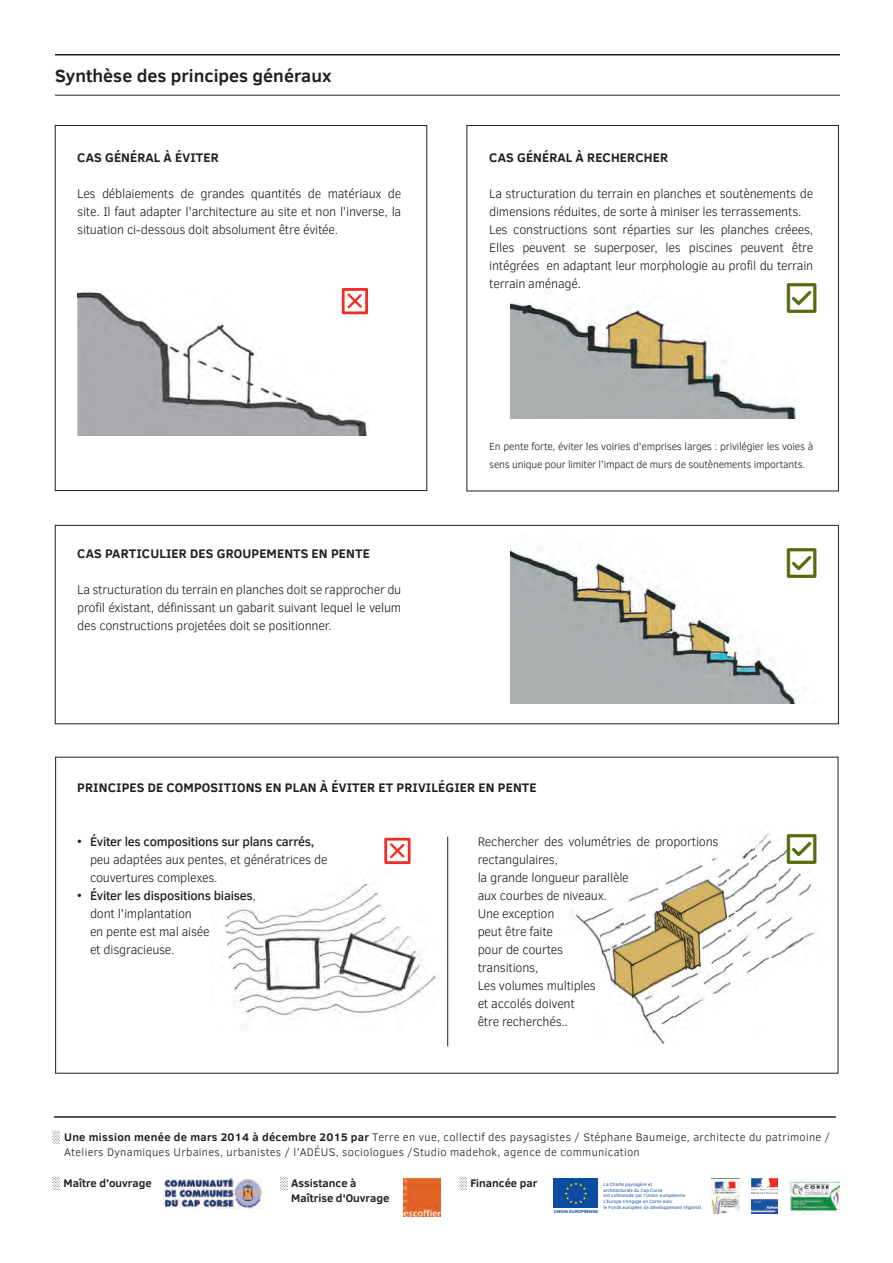
<style>
.page{position:relative;width:893px;height:1263px;background:#fff}
.page>*{position:absolute;margin:0;border:0;box-sizing:border-box;transform-origin:0 0}
.t1{font:700 18px "Clear Sans";color:#231f20}
.t2{font:300 12.75px/18px "Clear Sans";letter-spacing:-.02em;color:#231f20}
.t3{font:700 12.75px "Clear Sans";letter-spacing:.01em;color:#231f20}
.t4{font:500 12.75px "Clear Sans";letter-spacing:-.02em;color:#231f20}
.t5{font:300 11.25px/15px "Clear Sans";letter-spacing:.025em;color:#231f20}
.t6{font:700 11.25px/15px "Clear Sans";color:#231f20}
.t7{font:300 10.5px/18px "Clear Sans";letter-spacing:-.02em;color:#231f20}
.t8{font:4.65px/5.7px "Clear Sans";color:#0d4da1}
.t9{font:700 4.35px "Proxima Nova";color:#0d4da1}
.s1{font-weight:500}
.s2{font-weight:700}
</style>
<div class="page">
<hr style="left:55px;top:54px;width:785px;height:2px;background:#231f20">
<hr style="left:55px;top:95px;width:785px;height:1px;background:#231f20">
<div style="left:55px;top:125px;width:372px;height:366px;border:1px solid #231f20"></div>
<div style="left:467px;top:125px;width:372px;height:366px;border:1px solid #231f20"></div>
<div style="left:55px;top:525px;width:784px;height:199px;border:1px solid #231f20"></div>
<img style="left:77px;top:288px;width:291px;height:147px">
<img style="left:510px;top:302px;width:285px;height:116px">
<img style="left:224px;top:851px;width:225px;height:179px">
<hr style="left:447px;top:837px;width:1px;height:209px;background:#231f20">
<svg style="left:342px;top:288px;width:26px;height:26px"></svg>
<svg style="left:384px;top:838px;width:27px;height:26px"></svg>
<img style="left:510px;top:546px;width:296px;height:158px">
<img style="left:571px;top:833px;width:244px;height:211px">
<svg style="left:614px;top:881px;width:113px;height:116px"></svg>
<hr style="left:54px;top:1116px;width:781px;height:2px;background:#231f20">
<img style="left:164px;top:1179px;width:99px;height:29px">
<img style="left:403px;top:1179px;width:37px;height:37px">
<img style="left:712px;top:1179px;width:27px;height:35px">
<img style="left:751px;top:1178px;width:26px;height:35px">
<img style="left:790px;top:1180px;width:49px;height:34px">
<svg style="left:553px;top:1178px;width:45px;height:30px"></svg>
<div style="left:554px;top:1179px;width:44px;height:29px;background:#0d4da1"></div>
<svg style="left:565px;top:1182px;width:22px;height:22px"></svg>
<svg style="left:787px;top:302px;width:8px;height:11px"></svg>
<svg style="left:787px;top:548px;width:19px;height:29px"></svg>
<svg style="left:787px;top:834px;width:28px;height:30px"></svg>
<h1 class="t1" style="left:55px;top:62px;width:278px">Synthèse des principes généraux</h1>
<p class="t3" style="left:77px;top:148px;width:143px">CAS GÉNÉRAL À ÉVITER</p>
<p class="t2" style="left:77px;top:185px;width:326px;text-align:justify">Les déblaiements de grandes quantités de matériaux de site. Il faut adapter l'architecture au site et non l'inverse, la situation ci-dessous doit absolument être évitée.</p>
<p class="t3" style="left:77px;top:544px;width:294px">CAS PARTICULIER DES GROUPEMENTS EN PENTE</p>
<p class="t2" style="left:77px;top:581px;width:326px;text-align:justify">La structuration du terrain en planches doit se rapprocher du profil éxistant, définissant un gabarit suivant lequel le velum des constructions projetées doit se positionner.</p>
<p class="t3" style="left:489px;top:148px;width:180px">CAS GÉNÉRAL À RECHERCHER</p>
<p class="t2" style="left:489px;top:185px;width:326px">La structuration du terrain en planches et soutènements de dimensions réduites, de sorte à miniser les terrassements.<br>Les constructions sont réparties sur les planches créees, Elles peuvent se superposer, les piscines peuvent être intégrées en adaptant leur morphologie au profil du terrain terrain aménagé.</p>
<p class="t7" style="left:489px;top:437px;width:326px">En pente forte, éviter les voiries d'emprises larges : privilégier les voies à sens unique pour limiter l'impact de murs de soutènements importants.</p>
<p class="t3" style="left:77px;top:778px;width:461px">PRINCIPES DE COMPOSITIONS EN PLAN À ÉVITER ET PRIVILÉGIER EN PENTE</p>
<p class="t4" style="left:77px;top:833px;width:239px">• Éviter les compositions sur plans carrés,</p>
<p class="t2" style="left:90px;top:851px;width:239px">peu adaptées aux pentes, et génératrices de couvertures complexes.</p>
<p class="t2" style="left:90px;top:887px;width:167px;text-indent:-13px"><span class="s1">• Éviter les dispositions biaises</span>, dont l'implantation<br>en pente est mal aisée<br>et disgracieuse.</p>
<p class="t2" style="left:478px;top:833px;width:242px">Rechercher des volumétries de proportions rectangulaires,<br>la grande longueur parallèle<br>aux courbes de niveaux.<br>Une exception<br>peut être faite<br>pour de courtes<br>transitions,<br>Les volumes multiples<br>et accolés doivent<br>être recherchés..</p>
<p class="t5" style="left:64px;top:1130px;width:767px;text-indent:-11px"><span class="s2">░ Une mission menée de mars 2014 à décembre 2015 par</span> Terre en vue, collectif des paysagistes / Stéphane Baumeige, architecte du patrimoine /<br>Ateliers Dynamiques Urbaines, urbanistes / l'ADÉUS, sociologues /Studio madehok, agence de communication</p>
<p class="t8" style="left:604px;top:1181px;width:100px">La Charte paysagère et<br>architecturale du Cap Corse<br>est cofinancée par l’Union européenne.<br>L’Europe s’engage en Corse avec<br>le Fonds européen de développement régional.</p>
<p class="t9" style="left:554px;top:1209px;width:46px">UNION EUROPÉENNE</p>
<p class="t6" style="left:53px;top:1175px;width:100px">░ Maître d’ouvrage</p>
<p class="t6" style="left:291px;top:1175px;width:100px;text-indent:-11px">░ Assistance à<br>Maîtrise d'Ouvrage</p>
<p class="t6" style="left:460px;top:1175px;width:79px">░ Financée par</p>
</div>
